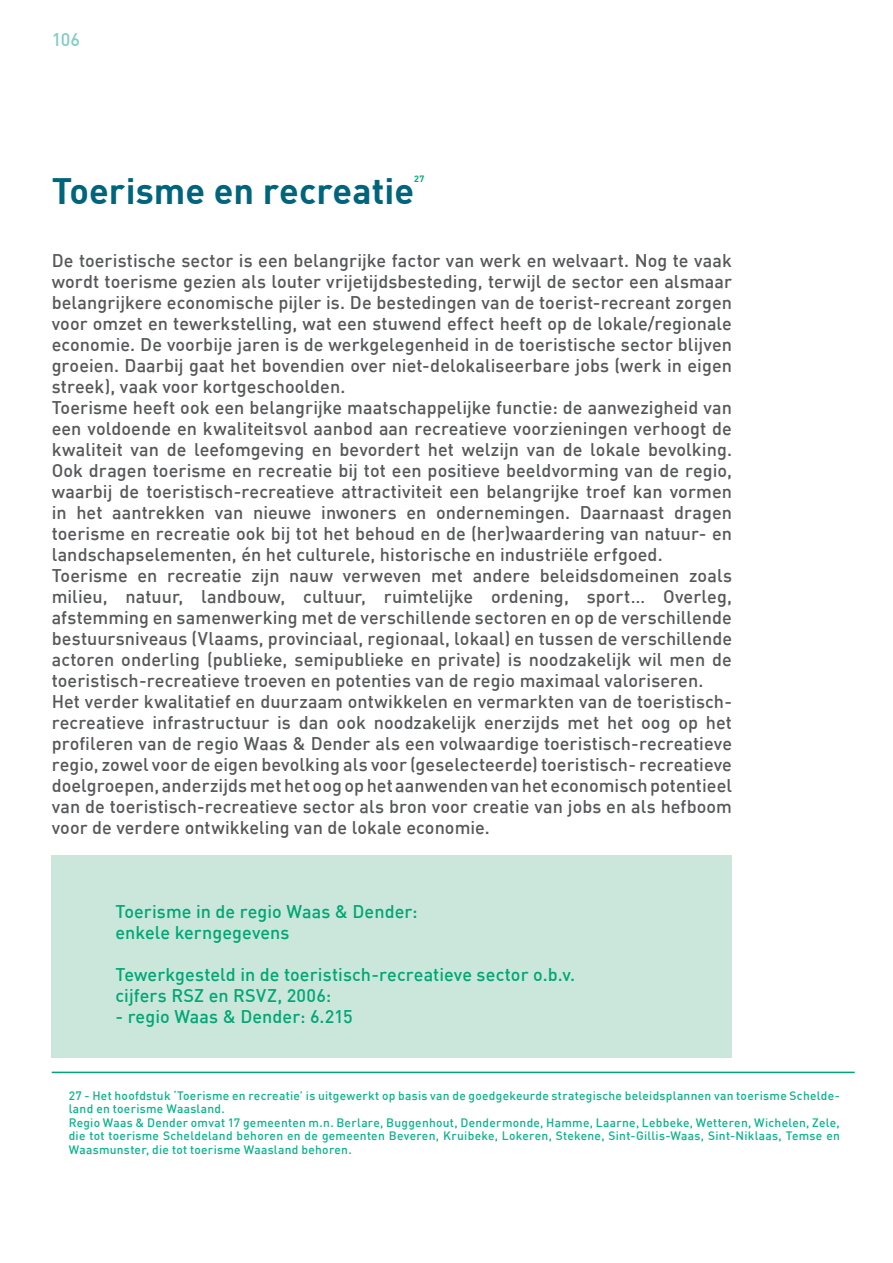
<style>
.page{position:relative;width:893px;height:1263px;background:#fff}
.page>*{position:absolute;margin:0;border:0;box-sizing:border-box;transform-origin:0 0}
.t1{font:700 36px "DIN";color:#00657c}
.t2{font:500 18px/21px "DIN";letter-spacing:.005em;color:#57585a;text-align:justify}
.opsomming{font:500 18px "DIN";letter-spacing:.005em;color:#00a774}
.t3{font:500 18px "DIN";color:#81cdc6}
.bron{font:500 12px/13.5px "DIN";letter-spacing:.025em;color:#0bb38c}
.t4{font:700 9px "DIN";color:#00a774}
</style>
<div class="page">
<div style="left:52px;top:855px;width:680px;height:202px;background:#cbe7dc"></div>
<hr style="left:52px;top:1071px;width:803px;height:2px;background:#00a774">
<p class="t3" style="left:52px;top:28px;width:30px">106</p>
<p class="t4" style="left:414px;top:172px;width:12px">27</p>
<p class="t1" style="left:52px;top:168px;width:364px">Toerisme en recreatie</p>
<p class="t2" style="left:52px;top:250px;width:682px">De toeristische sector is een belangrijke factor van werk en welvaart. Nog te vaak wordt toerisme gezien als louter vrijetijdsbesteding, terwijl de sector een alsmaar belangrijkere economische pijler is. De bestedingen van de toerist-recreant zorgen voor omzet en tewerkstelling, wat een stuwend effect heeft op de lokale/regionale economie. De voorbije jaren is de werkgelegenheid in de toeristische sector blijven groeien. Daarbij gaat het bovendien over niet-delokaliseerbare jobs (werk in eigen streek), vaak voor kortgeschoolden.</p>
<p class="t2" style="left:52px;top:397px;width:682px">Toerisme heeft ook een belangrijke maatschappelijke functie: de aanwezigheid van een voldoende en kwaliteitsvol aanbod aan recreatieve voorzieningen verhoogt de kwaliteit van de leefomgeving en bevordert het welzijn van de lokale bevolking.<br>Ook dragen toerisme en recreatie bij tot een positieve beeldvorming van de regio, waarbij de toeristisch-recreatieve attractiviteit een belangrijke troef kan vormen in het aantrekken van nieuwe inwoners en ondernemingen. Daarnaast dragen toerisme en recreatie ook bij tot het behoud en de (her)waardering van natuur- en landschapselementen, én het culturele, historische en industriële erfgoed.</p>
<p class="t2" style="left:52px;top:565px;width:682px">Toerisme en recreatie zijn nauw verweven met andere beleidsdomeinen zoals milieu, natuur, landbouw, cultuur, ruimtelijke ordening, sport… Overleg, afstemming en samenwerking met de verschillende sectoren en op de verschillende bestuursniveaus (Vlaams, provinciaal, regionaal, lokaal) en tussen de verschillende actoren onderling (publieke, semipublieke en private) is noodzakelijk wil men de toeristisch-recreatieve troeven en potenties van de regio maximaal valoriseren.</p>
<p class="t2" style="left:52px;top:691px;width:682px">Het verder kwalitatief en duurzaam ontwikkelen en vermarkten van de toeristisch&shy;recreatieve infrastructuur is dan ook noodzakelijk enerzijds met het oog op het profileren van de regio Waas &amp; Dender als een volwaardige toeristisch-recreatieve regio, zowel voor de eigen bevolking als voor (geselecteerde) toeristisch- recreatieve doelgroepen, anderzijds met het oog op het aanwenden van het economisch potentieel van de toeristisch-recreatieve sector als bron voor creatie van jobs en als hefboom voor de verdere ontwikkeling van de lokale economie.</p>
<p class="opsomming" style="left:116px;top:900px;width:304px">Toerisme in de regio Waas &amp; Dender:</p>
<p class="opsomming" style="left:116px;top:921px;width:176px">enkele kerngegevens</p>
<p class="opsomming" style="left:116px;top:963px;width:461px">Tewerkgesteld in de toeristisch-recreatieve sector o.b.v.</p>
<p class="opsomming" style="left:116px;top:984px;width:217px">cijfers RSZ en RSVZ, 2006:</p>
<p class="opsomming" style="left:116px;top:1005px;width:239px">- regio Waas &amp; Dender: 6.215</p>
<p class="bron" style="left:69px;top:1088px;width:773px">27 - Het hoofdstuk ‘Toerisme en recreatie’ is uitgewerkt op basis van de goedgekeurde strategische beleidsplannen van toerisme Schelde&shy;land en toerisme Waasland.</p>
<p class="bron" style="left:69px;top:1115px;width:773px;text-align:justify">Regio Waas &amp; Dender omvat 17 gemeenten m.n. Berlare, Buggenhout, Dendermonde, Hamme, Laarne, Lebbeke, Wetteren, Wichelen, Zele, die tot toerisme Scheldeland behoren en de gemeenten Beveren, Kruibeke, Lokeren, Stekene, Sint-Gillis-Waas, Sint-Niklaas, Temse en Waasmunster, die tot toerisme Waasland behoren.</p>
</div>
